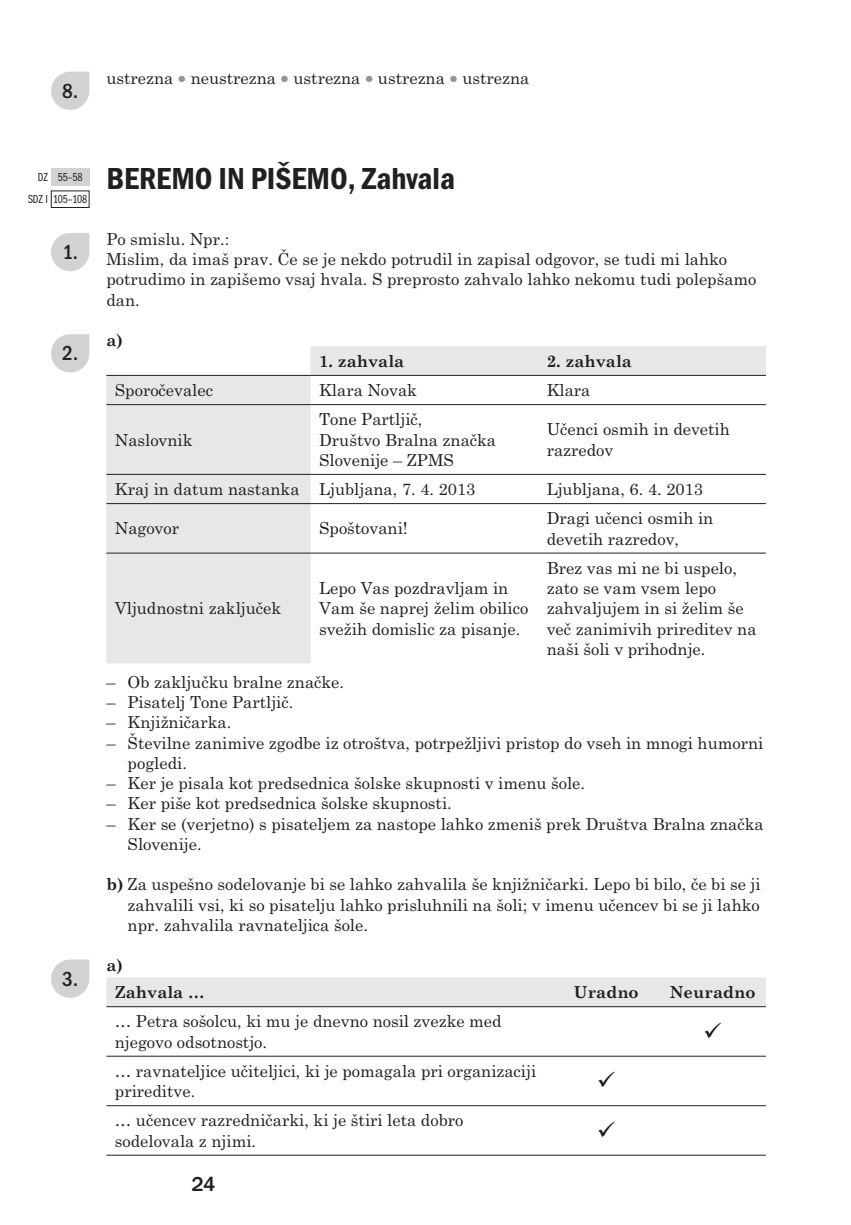
<style>
.page{position:relative;width:851px;height:1225px;background:#fff}
.page>*{position:absolute;margin:0;border:0;box-sizing:border-box;transform-origin:0 0}
.t1{font:600 condensed 31.5px "Franklin Gothic";color:#231f20}
.t2{font:500 condensed 21px "Franklin Gothic";color:#231f20}
.t3{font:500 21px "Franklin Got Itc TEE";color:#231f20}
.t4{font:16.5px/20.2px "Century Schoolbook";color:#231f20}
.t5{font:700 16.5px/26.7px "Century Schoolbook";color:#231f20}
.t6{font:12px/22.4px "Franklin Got Itc TEE Book Comp";color:#231f20;text-align:center}
.s1{color:#939598}
.s2{font-weight:700}
</style>
<div class="page">
<svg style="left:106px;top:346px;width:659px;height:317px"></svg>
<hr style="left:106px;top:375px;width:659px;height:1px;background:#231f20">
<hr style="left:106px;top:404px;width:659px;height:1px;background:#231f20">
<hr style="left:106px;top:474px;width:659px;height:1px;background:#231f20">
<hr style="left:106px;top:503px;width:659px;height:1px;background:#231f20">
<hr style="left:106px;top:553px;width:659px;height:1px;background:#231f20">
<div style="left:106px;top:977px;width:659px;height:29px;background:#e6e7e9"></div>
<hr style="left:106px;top:1006px;width:659px;height:1px;background:#231f20">
<hr style="left:106px;top:1055px;width:659px;height:1px;background:#231f20">
<hr style="left:106px;top:1105px;width:659px;height:1px;background:#231f20">
<hr style="left:106px;top:1154px;width:659px;height:1px;background:#231f20">
<svg style="left:51px;top:72px;width:38px;height:38px"></svg>
<div style="left:51px;top:168px;width:38px;height:17px;background:#d1d2d4"></div>
<div style="left:51px;top:191px;width:38px;height:17px;border:1px solid #231f20"></div>
<svg style="left:51px;top:233px;width:38px;height:38px"></svg>
<svg style="left:51px;top:334px;width:38px;height:38px"></svg>
<svg style="left:51px;top:959px;width:38px;height:38px"></svg>
<p class="t2" style="left:62px;top:84px;width:17px">8.</p>
<p class="t4" style="left:106px;top:69px;width:424px">ustrezna <span class="s1">•</span> neustrezna <span class="s1">•</span> ustrezna <span class="s1">•</span> ustrezna <span class="s1">•</span> ustrezna</p>
<p class="t6" style="left:28px;top:167px;width:61px">DZ 55–58<br>SDZ I 105–108</p>
<p class="t2" style="left:62px;top:245px;width:17px">1.</p>
<p class="t2" style="left:62px;top:346px;width:17px">2.</p>
<p class="t2" style="left:62px;top:971px;width:17px">3.</p>
<h1 class="t1" style="left:106px;top:168px;width:350px">BEREMO IN PIŠEMO, Zahvala</h1>
<p class="t4" style="left:106px;top:230px;width:651px">Po smislu. Npr.:<br>Mislim, da imaš prav. Če se je nekdo potrudil in zapisal odgovor, se tudi mi lahko potrudimo in zapišemo vsaj hvala. S preprosto zahvalo lahko nekomu tudi polepšamo dan.</p>
<p class="t5" style="left:106px;top:328px;width:18px">a)</p>
<p class="t5" style="left:319px;top:349px;width:87px">1. zahvala</p>
<p class="t5" style="left:546px;top:349px;width:87px">2. zahvala</p>
<p class="t4" style="left:115px;top:381px;width:100px">Sporočevalec</p>
<p class="t4" style="left:319px;top:381px;width:99px">Klara Novak</p>
<p class="t4" style="left:546px;top:381px;width:45px">Klara</p>
<p class="t4" style="left:115px;top:431px;width:79px">Naslovnik</p>
<p class="t4" style="left:319px;top:411px;width:178px">Tone Partljič,<br>Društvo Bralna značka<br>Slovenije – ZPMS</p>
<p class="t4" style="left:546px;top:421px;width:185px">Učenci osmih in devetih razredov</p>
<p class="t4" style="left:115px;top:480px;width:362px">Kraj in datum nastanka Ljubljana, 7. 4. 2013</p>
<p class="t4" style="left:546px;top:480px;width:158px">Ljubljana, 6. 4. 2013</p>
<p class="t4" style="left:115px;top:520px;width:66px">Nagovor</p>
<p class="t4" style="left:319px;top:520px;width:90px">Spoštovani!</p>
<p class="t4" style="left:546px;top:510px;width:168px">Dragi učenci osmih in devetih razredov,</p>
<p class="t4" style="left:115px;top:600px;width:168px">Vljudnostni zaključek</p>
<p class="t4" style="left:319px;top:579px;width:211px">Lepo Vas pozdravljam in<br>Vam še naprej želim obilico svežih domislic za pisanje.</p>
<p class="t4" style="left:546px;top:559px;width:211px">Brez vas mi ne bi uspelo, zato se vam vsem lepo zahvaljujem in si želim še več zanimivih prireditev na naši šoli v prihodnje.</p>
<p class="t4" style="left:106px;top:673px;width:239px">– Ob zaključku bralne značke.</p>
<p class="t4" style="left:106px;top:693px;width:188px">– Pisatelj Tone Partljič.</p>
<p class="t4" style="left:106px;top:714px;width:126px">– Knjižničarka.</p>
<p class="t4" style="left:128px;top:734px;width:637px;text-indent:-21px">– Številne zanimive zgodbe iz otroštva, potrpežljivi pristop do vseh in mnogi humorni pogledi.</p>
<p class="t4" style="left:106px;top:774px;width:480px">– Ker je pisala kot predsednica šolske skupnosti v imenu šole.</p>
<p class="t4" style="left:106px;top:795px;width:347px">– Ker piše kot predsednica šolske skupnosti.</p>
<p class="t4" style="left:128px;top:815px;width:637px;text-indent:-21px">– Ker se (verjetno) s pisateljem za nastope lahko zmeniš prek Društva Bralna značka<br>Slovenije.</p>
<p class="t4" style="left:128px;top:876px;width:634px;text-align:justify;text-indent:-21px"><span class="s2">b)</span> Za uspešno sodelovanje bi se lahko zahvalila še knjižničarki. Lepo bi bilo, če bi se ji zahvalili vsi, ki so pisatelju lahko prisluhnili na šoli; v imenu učencev bi se ji lahko npr. zahvalila ravnateljica šole.</p>
<p class="t5" style="left:115px;top:953px;width:91px;text-indent:-9px">a)<br>Zahvala …</p>
<p class="t5" style="left:574px;top:980px;width:66px">Uradno</p>
<p class="t5" style="left:669px;top:980px;width:87px">Neuradno</p>
<p class="t4" style="left:115px;top:1013px;width:388px">… Petra sošolcu, ki mu je dnevno nosil zvezke med njegovo odsotnostjo.</p>
<p class="t4" style="left:115px;top:1062px;width:423px">… ravnateljice učiteljici, ki je pomagala pri organizaciji prireditve.</p>
<p class="t4" style="left:115px;top:1111px;width:350px">… učencev razredničarki, ki je štiri leta dobro sodelovala z njimi.</p>
<p class="t3" style="left:191px;top:1176px;width:26px">24</p>
</div>
